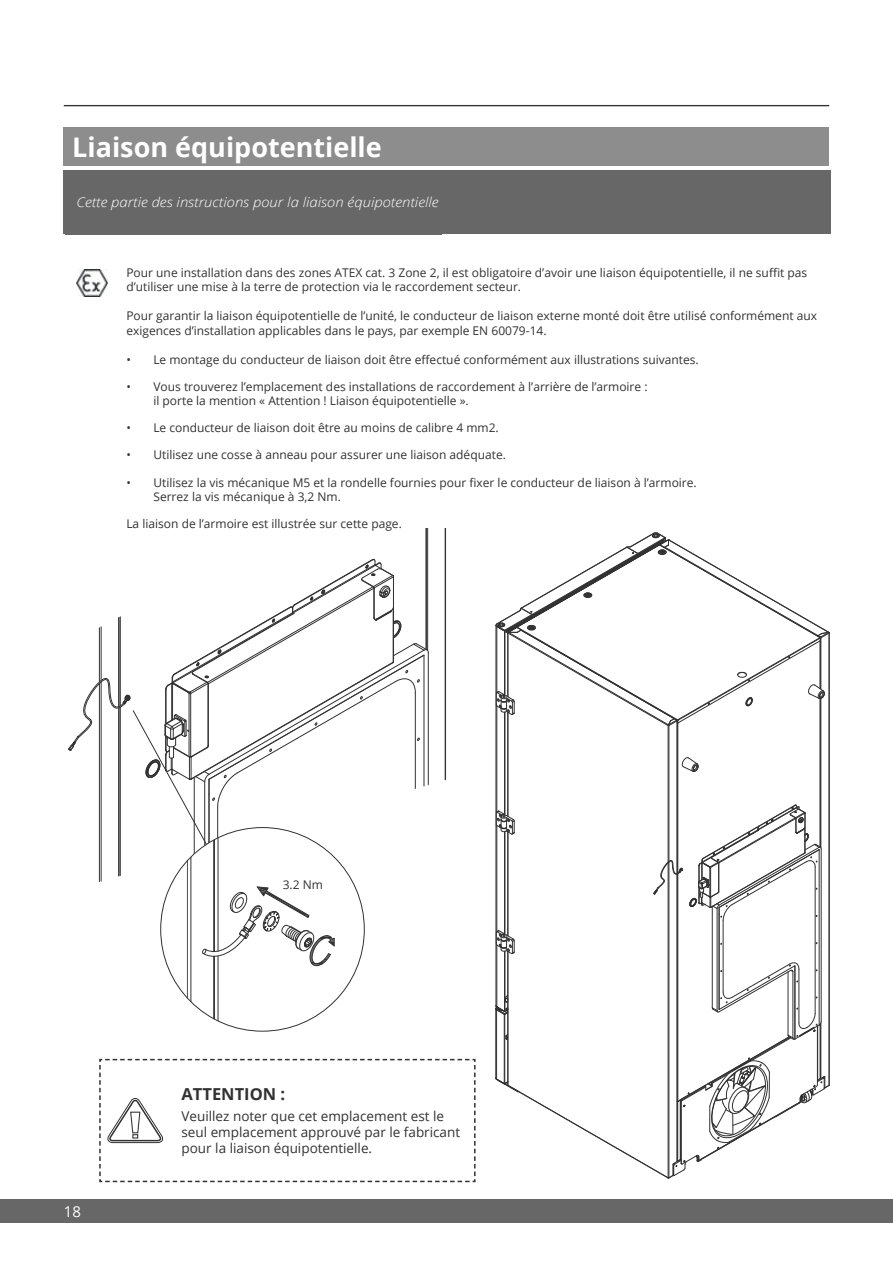
<style>
.page{position:relative;width:893px;height:1263px;background:#fff}
.page>*{position:absolute;margin:0;border:0;box-sizing:border-box;transform-origin:0 0}
.t1{font:700 27px "Open Sans";color:#fff}
.t2{font:700 16.5px "Open Sans";color:#323232}
.t3{font:15px "Open Sans";color:#fff}
.t4{font:13.5px/16.2px "Open Sans";color:#323232}
.t5{font:italic 300 13.5px "Open Sans";color:#fff;scale:1.1 1}
.t6{font:12px/14.4px "Open Sans";color:#323232}
</style>
<div class="page">
<hr style="left:677px;top:720px;width:1px;height:153px;background:#323232">
<hr style="left:669px;top:725px;width:1px;height:136px;background:#323232">
<hr style="left:668px;top:725px;width:1px;height:137px;background:#323232">
<hr style="left:508px;top:712px;width:1px;height:104px;background:#323232">
<hr style="left:507px;top:712px;width:1px;height:104px;background:#323232">
<hr style="left:829px;top:633px;width:1px;height:452px;background:#323232">
<hr style="left:820px;top:698px;width:1px;height:149px;background:#323232">
<hr style="left:496px;top:625px;width:1px;height:381px;background:#323232">
<hr style="left:505px;top:712px;width:1px;height:103px;background:#323232">
<hr style="left:504px;top:712px;width:1px;height:103px;background:#323232">
<svg style="left:681px;top:757px;width:18px;height:15px"></svg>
<svg style="left:495px;top:532px;width:335px;height:195px"></svg>
<svg style="left:495px;top:804px;width:335px;height:375px"></svg>
<hr style="left:426px;top:528px;width:1px;height:121px;background:#323232">
<hr style="left:120px;top:707px;width:1px;height:168px;background:#323232">
<hr style="left:118px;top:708px;width:1px;height:168px;background:#323232">
<hr style="left:119px;top:708px;width:1px;height:168px;background:#323232">
<hr style="left:101px;top:682px;width:1px;height:199px;background:#323232">
<hr style="left:99px;top:683px;width:1px;height:199px;background:#323232">
<hr style="left:445px;top:528px;width:1px;height:252px;background:#323232">
<hr style="left:427px;top:528px;width:1px;height:122px;background:#323232">
<hr style="left:194px;top:777px;width:1px;height:77px;background:#323232">
<hr style="left:213px;top:956px;width:1px;height:74px;background:#323232">
<hr style="left:213px;top:831px;width:1px;height:120px;background:#323232">
<hr style="left:214px;top:956px;width:1px;height:74px;background:#323232">
<hr style="left:214px;top:831px;width:1px;height:120px;background:#323232">
<hr style="left:191px;top:828px;width:1px;height:200px;background:#323232">
<hr style="left:187px;top:828px;width:1px;height:200px;background:#323232">
<hr style="left:218px;top:831px;width:1px;height:120px;background:#323232">
<hr style="left:218px;top:956px;width:1px;height:74px;background:#323232">
<svg style="left:202px;top:886px;width:133px;height:80px"></svg>
<svg style="left:68px;top:559px;width:361px;height:291px"></svg>
<div style="left:0;top:1200px;width:893px;height:23px;background:#676767"></div>
<div style="left:64px;top:170px;width:765px;height:64px;background:#676767"></div>
<div style="left:64px;top:128px;width:765px;height:38px;background:#8d8d8d"></div>
<hr style="left:64px;top:105px;width:765px;height:1px;background:#323232">
<img style="left:77px;top:270px;width:31px;height:26px">
<svg style="left:99px;top:1059px;width:377px;height:123px"></svg>
<h1 class="t1" style="left:72px;top:128px;width:311px">Liaison équipotentielle</h1>
<p class="t5" style="left:77px;top:193px;width:331px">Cette partie des instructions pour la liaison équipotentielle</p>
<p class="t6" style="left:126px;top:265px;width:682px">Pour une installation dans des zones ATEX cat. 3 Zone 2, il est obligatoire d’avoir une liaison équipotentielle, il ne suffit pas d’utiliser une mise à la terre de protection via le raccordement secteur.</p>
<p class="t6" style="left:126px;top:308px;width:692px">Pour garantir la liaison équipotentielle de l’unité, le conducteur de liaison externe monté doit être utilisé conformément aux exigences d’installation applicables dans le pays, par exemple EN 60079-14.</p>
<p class="t6" style="left:126px;top:352px;width:574px">• Le montage du conducteur de liaison doit être effectué conformément aux illustrations suivantes.</p>
<p class="t6" style="left:153px;top:379px;width:496px;text-indent:-27px">• Vous trouverez l’emplacement des installations de raccordement à l’arrière de l’armoire : il porte la mention « Attention ! Liaison équipotentielle ».</p>
<p class="t6" style="left:126px;top:420px;width:374px">• Le conducteur de liaison doit être au moins de calibre 4 mm2.</p>
<p class="t6" style="left:126px;top:447px;width:381px">• Utilisez une cosse à anneau pour assurer une liaison adéquate.</p>
<p class="t6" style="left:153px;top:475px;width:545px;text-indent:-27px">• Utilisez la vis mécanique M5 et la rondelle fournies pour fixer le conducteur de liaison à l’armoire.<br>Serrez la vis mécanique à 3,2 Nm.</p>
<p class="t6" style="left:126px;top:516px;width:277px">La liaison de l’armoire est illustrée sur cette page.</p>
<p class="t6" style="left:283px;top:877px;width:42px">3.2 Nm</p>
<p class="t3" style="left:64px;top:1201px;width:19px">18</p>
<h2 class="t2" style="left:182px;top:1083px;width:105px">ATTENTION :</h2>
<p class="t4" style="left:182px;top:1107px;width:280px">Veuillez noter que cet emplacement est le seul emplacement approuvé par le fabricant pour la liaison équipotentielle.</p>
</div>
